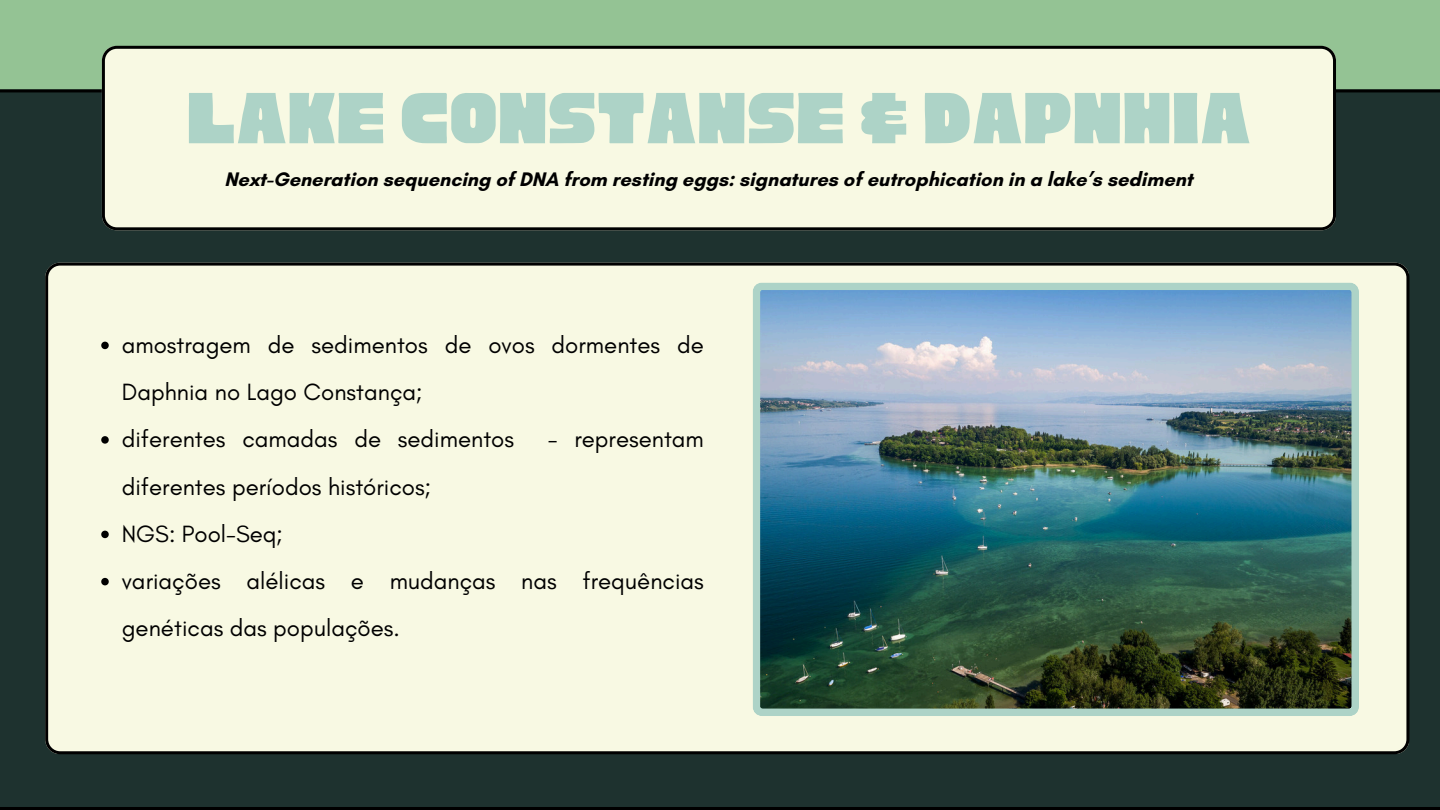
<style>
.page{position:relative;width:1440px;height:810px;background:#94c394}
.page>*{position:absolute;margin:0;border:0;box-sizing:border-box;transform-origin:0 0}
.t1{font:80px "Cubao Free Regular";color:#add3c7}
.t2{font:24px/47.2px "Glacial Indifference";color:#000}
.t3{font:700 20px "Glacial Indifference";color:#000}
</style>
<div class="page">
<div style="left:0;top:89px;width:1440px;height:721px;background:#1e322f"></div>
<div style="left:102px;top:46px;width:1234px;height:184px;background:#f8f9e3"></div>
<div style="left:45px;top:263px;width:1364px;height:491px;background:#f8f9e3"></div>
<img style="left:753px;top:283px;width:606px;height:433px">
<svg style="left:101px;top:342px;width:8px;height:7px"></svg>
<svg style="left:101px;top:436px;width:8px;height:8px"></svg>
<svg style="left:101px;top:531px;width:8px;height:7px"></svg>
<svg style="left:101px;top:578px;width:8px;height:7px"></svg>
<h1 class="t1" style="left:187px;top:79px;width:1066px">LAKE CONSTANSE &amp; DAPNHIA</h1>
<p class="t3" style="left:225px;top:167px;width:970px">Next-Generation sequencing of DNA from resting eggs: signatures of eutrophication in a lake’s sediment</p>
<p class="t2" style="left:122px;top:321px;width:584px">amostragem de sedimentos de ovos dormentes de<br>Daphnia no Lago Constança;</p>
<p class="t2" style="left:122px;top:415px;width:394px">diferentes camadas de sedimentos</p>
<p class="t2" style="left:548px;top:415px;width:158px">- representam</p>
<p class="t2" style="left:122px;top:463px;width:311px">diferentes períodos históricos;</p>
<p class="t2" style="left:122px;top:510px;width:163px">NGS: Pool-Seq;</p>
<p class="t2" style="left:122px;top:557px;width:584px">variações alélicas e mudanças nas frequências genéticas das populações.</p>
</div>
